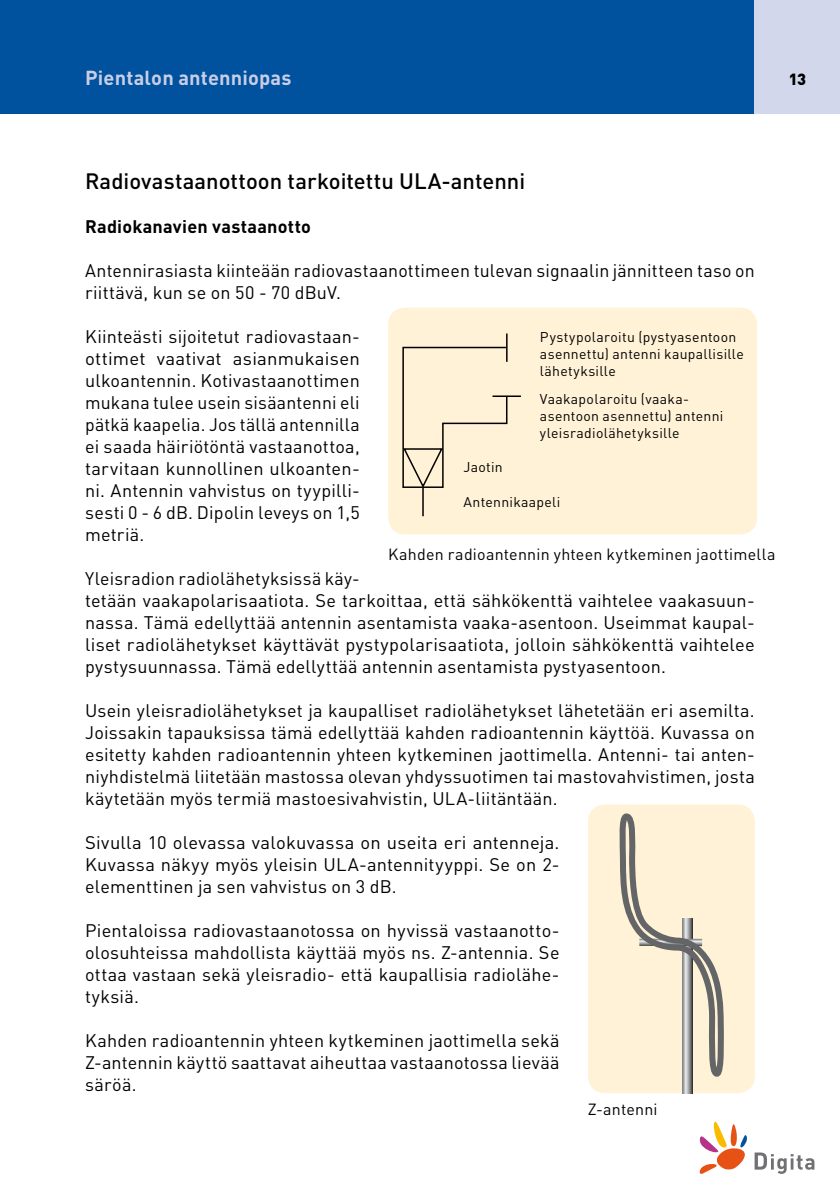
<style>
.page{position:relative;width:840px;height:1191px;background:#fff}
.page>*{position:absolute;margin:0;border:0;box-sizing:border-box;transform-origin:0 0}
.t1{font:500 22px "DIN";color:#000}
.t2{font:700 20px "DIN";letter-spacing:.01em;color:#c8cee6}
.t3{font:18px/22px "DIN";letter-spacing:.01em;color:#000;text-align:justify}
.t4{font:700 18px "DIN";letter-spacing:.015em;color:#000}
.t5{font:16px "DIN";letter-spacing:.015em;color:#000}
.t6{font:900 16px "DIN";color:#000}
.t7{font:14px/16.8px "DIN";letter-spacing:.02em;color:#000}
</style>
<div class="page">
<div style="left:0;top:0;width:839px;height:113px;background:#00519e"></div>
<div style="left:754px;top:0;width:85px;height:113px;background:#d3d7eb"></div>
<svg style="left:754px;top:1152px;width:60px;height:21px"></svg>
<svg style="left:699px;top:1121px;width:48px;height:53px"></svg>
<div style="left:388px;top:308px;width:368px;height:226px;background:#fff2d6;border-radius:17px"></div>
<svg style="left:402px;top:333px;width:106px;height:183px"></svg>
<hr style="left:492px;top:395px;width:28px;height:2px;background:#000">
<div style="left:587px;top:804px;width:167px;height:289px;background:#fff2d6;border-radius:17px"></div>
<svg style="left:682px;top:1079px;width:10px;height:14px"></svg>
<svg style="left:619px;top:813px;width:105px;height:266px"></svg>
<p class="t2" style="left:85px;top:65px;width:208px">Pientalon antenniopas</p>
<p class="t6" style="left:788px;top:69px;width:19px">13</p>
<p class="t1" style="left:85px;top:167px;width:441px">Radiovastaanottoon tarkoitettu ULA-antenni</p>
<p class="t4" style="left:85px;top:214px;width:227px">Radiokanavien vastaanotto</p>
<p class="t3" style="left:85px;top:259px;width:670px">Antennirasiasta kiinteään radiovastaanottimeen tulevan signaalin jännitteen taso on riittävä, kun se on 50 - 70 dBuV.</p>
<p class="t3" style="left:85px;top:325px;width:276px">Kiinteästi sijoitetut radiovastaan&shy;ottimet vaativat asianmukaisen ulkoantennin. Kotivastaanottimen mukana tulee usein sisäantenni eli pätkä kaapelia. Jos tällä antennilla ei saada häiriötöntä vastaanottoa, tarvitaan kunnollinen ulkoanten&shy;ni. Antennin vahvistus on tyypilli&shy;sesti 0 - 6 dB. Dipolin leveys on 1,5 metriä.</p>
<p class="t3" style="left:85px;top:567px;width:670px;text-align:left">Yleisradion radiolähetyksissä käy-<br>tetään vaakapolarisaatiota. Se tarkoittaa, että sähkökenttä vaihtelee vaakasuun&shy;nassa. Tämä edellyttää antennin asentamista vaaka-asentoon. Useimmat kaupal&shy;liset radiolähetykset käyttävät pystypolarisaatiota, jolloin sähkökenttä vaihtelee pystysuunnassa. Tämä edellyttää antennin asentamista pystyasentoon.</p>
<p class="t3" style="left:85px;top:699px;width:670px">Usein yleisradiolähetykset ja kaupalliset radiolähetykset lähetetään eri asemilta.<br>Joissakin tapauksissa tämä edellyttää kahden radioantennin käyttöä. Kuvassa on esitetty kahden radioantennin yhteen kytkeminen jaottimella. Antenni- tai anten&shy;niyhdistelmä liitetään mastossa olevan yhdyssuotimen tai mastovahvistimen, josta käytetään myös termiä mastoesivahvistin, ULA-liitäntään.</p>
<p class="t3" style="left:85px;top:831px;width:475px">Sivulla 10 olevassa valokuvassa on useita eri antenneja.<br>Kuvassa näkyy myös yleisin ULA-antennityyppi. Se on 2- elementtinen ja sen vahvistus on 3 dB.</p>
<p class="t3" style="left:85px;top:919px;width:475px">Pientaloissa radiovastaanotossa on hyvissä vastaanotto&shy;olosuhteissa mahdollista käyttää myös ns. Z-antennia. Se ottaa vastaan sekä yleisradio- että kaupallisia radiolähe&shy;tyksiä.</p>
<p class="t3" style="left:85px;top:1029px;width:476px">Kahden radioantennin yhteen kytkeminen jaottimella sekä Z-antennin käyttö saattavat aiheuttaa vastaanotossa lievää säröä.</p>
<p class="t7" style="left:539px;top:328px;width:205px">Pystypolaroitu (pystyasentoon asennettu) antenni kaupallisille lähetyksille</p>
<p class="t7" style="left:539px;top:391px;width:185px">Vaakapolaroitu (vaaka&shy;asentoon asennettu) antenni yleisradiolähetyksille</p>
<p class="t7" style="left:463px;top:458px;width:41px">Jaotin</p>
<p class="t7" style="left:463px;top:493px;width:98px">Antennikaapeli</p>
<p class="t5" style="left:388px;top:544px;width:388px">Kahden radioantennin yhteen kytkeminen jaottimella</p>
<p class="t5" style="left:587px;top:1098px;width:71px">Z-antenni</p>
</div>
